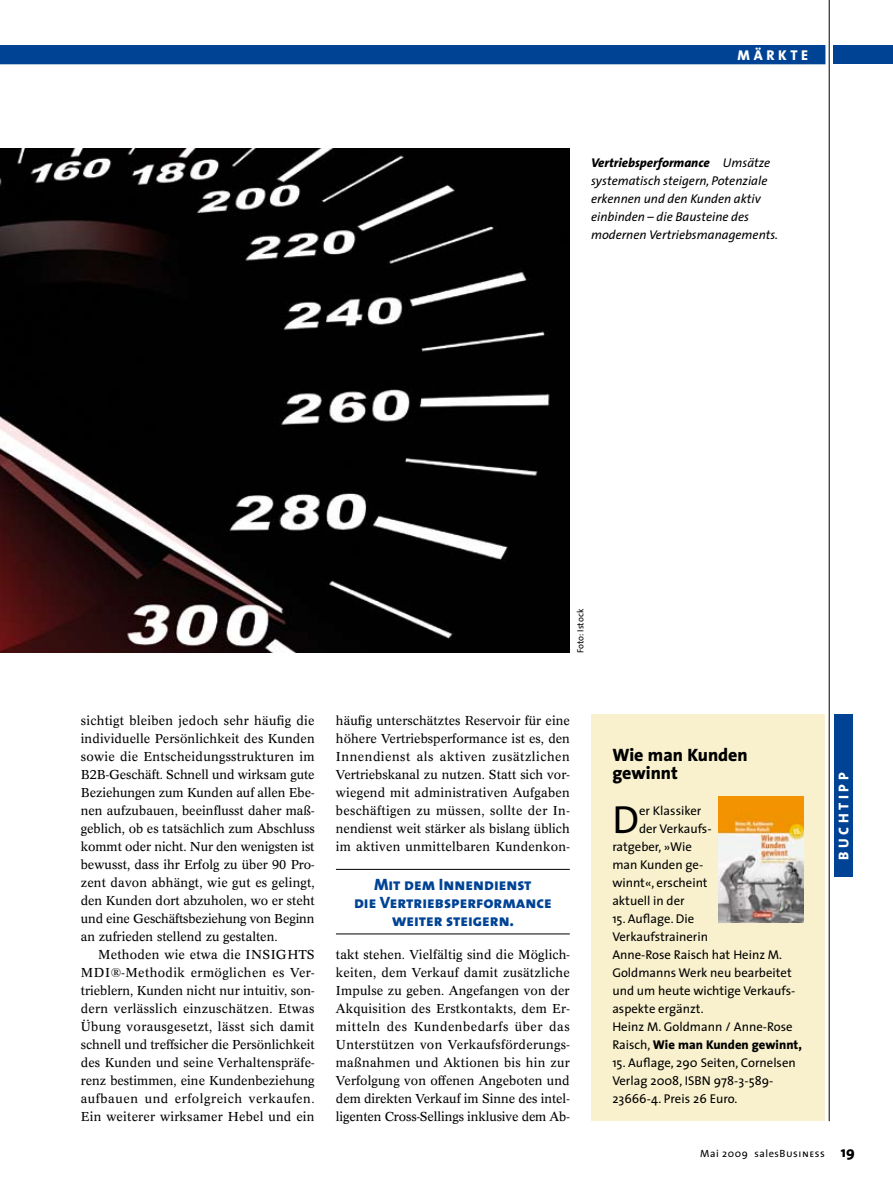
<style>
.page{position:relative;width:893px;height:1187px;background:#fff}
.page>*{position:absolute;margin:0;border:0;box-sizing:border-box;transform-origin:0 0}
.t1{font:39.45px "The Sans";color:#000}
.t2{font:800 18px/18px "The Sans";color:#000}
.t3{font:16.5px/18px "The Sans Extra Bold Caps";color:#004394;text-align:center}
.t4{font:800 14.25px "The Sans";letter-spacing:.25em;color:#fff}
.t5{font:12.75px/18px "Concorde BE";color:#000;text-align:justify}
.t6{font:12.75px/18px "The Sans";color:#000}
.t7{font:italic 12.75px/18px "The Sans";color:#000}
.t8{font:10.5px "The Sans";letter-spacing:.05em;color:#000}
.t9{font:9px "The Sans";color:#000}
.s1{font-weight:800}
.s2{font-family:"The Sans Caps"}
.s3{font-weight:800;font-size:15px}
</style>
<div class="page">
<div style="left:0;top:46px;width:825px;height:18px;background:#004394"></div>
<div style="left:833px;top:46px;width:60px;height:18px;background:#004394"></div>
<hr style="left:829px;top:0;width:1px;height:1121px;background:#000">
<img style="left:0;top:149px;width:570px;height:504px">
<hr style="left:336px;top:869px;width:234px;height:1px;background:#000">
<hr style="left:336px;top:933px;width:234px;height:1px;background:#000">
<div style="left:834px;top:714px;width:18px;height:162px;background:#004394"></div>
<div style="left:591px;top:714px;width:234px;height:407px;background:#f9f1cd"></div>
<img style="left:719px;top:796px;width:85px;height:126px">
<p class="t4" style="left:737px;top:46px;width:72px">märkte</p>
<p class="t7" style="left:591px;top:153px;width:189px"><span class="s1">Vertriebsperformance</span> Umsätze systematisch steigern, Potenziale erkennen und den Kunden aktiv einbinden – die Bausteine des modernen Vertriebsmanagements.</p>
<p class="t9" style="left:575px;top:653px;width:45px;rotate:-90deg">Foto: Istock</p>
<p class="t5" style="left:81px;top:711px;width:235px">sichtigt bleiben jedoch sehr häufig die individuelle Persönlichkeit des Kunden sowie die Entscheidungsstrukturen im B2B-Geschäft. Schnell und wirksam gute Beziehungen zum Kunden auf allen Ebe&shy;nen aufzubauen, beeinflusst daher maß&shy;geblich, ob es tatsächlich zum Abschluss kommt oder nicht. Nur den wenigsten ist bewusst, dass ihr Erfolg zu über 90 Pro&shy;zent davon abhängt, wie gut es gelingt, den Kunden dort abzuholen, wo er steht und eine Geschäftsbeziehung von Beginn an zufrieden stellend zu gestalten.</p>
<p class="t5" style="left:81px;top:945px;width:235px;text-indent:17px">Methoden wie etwa die INSIGHTS MDI®-Methodik ermöglichen es Ver&shy;trieblern, Kunden nicht nur intuitiv, son&shy;dern verlässlich einzuschätzen. Etwas Übung vorausgesetzt, lässt sich damit schnell und treffsicher die Persönlichkeit des Kunden und seine Verhaltenspräfe&shy;renz bestimmen, eine Kundenbeziehung aufbauen und erfolgreich verkaufen.<br>Ein weiterer wirksamer Hebel und ein</p>
<p class="t5" style="left:336px;top:711px;width:236px">häufig unterschätztes Reservoir für eine höhere Vertriebsperformance ist es, den Innendienst als aktiven zusätzlichen Vertriebskanal zu nutzen. Statt sich vor&shy;wiegend mit administrativen Aufgaben beschäftigen zu müssen, sollte der In&shy;nendienst weit stärker als bislang üblich im aktiven unmittelbaren Kundenkon-</p>
<p class="t3" style="left:354px;top:875px;width:199px">Mit dem Innendienst<br>die Vertriebsperformance weiter steigern.</p>
<p class="t5" style="left:336px;top:945px;width:235px">takt stehen. Vielfältig sind die Möglich&shy;keiten, dem Verkauf damit zusätzliche Impulse zu geben. Angefangen von der Akquisition des Erstkontakts, dem Er&shy;mitteln des Kundenbedarfs über das Unterstützen von Verkaufsförderungs&shy;maßnahmen und Aktionen bis hin zur Verfolgung von offenen Angeboten und dem direkten Verkauf im Sinne des intel&shy;ligenten Cross-Sellings inklusive dem Ab-</p>
<h2 class="t2" style="left:612px;top:746px;width:137px">Wie man Kunden gewinnt</h2>
<h1 class="t1" style="left:612px;top:794px;width:28px">D</h1>
<p class="t6" style="left:639px;top:801px;width:64px">er Klassiker</p>
<p class="t6" style="left:639px;top:819px;width:74px">der Verkaufs-</p>
<p class="t6" style="left:612px;top:837px;width:81px">ratgeber, »Wie</p>
<p class="t6" style="left:612px;top:855px;width:92px">man Kunden ge-</p>
<p class="t6" style="left:612px;top:873px;width:97px">winnt«, erscheint</p>
<p class="t6" style="left:612px;top:891px;width:74px">aktuell in der</p>
<p class="t6" style="left:612px;top:909px;width:191px">15. Auflage. Die<br>Verkaufstrainerin<br>Anne-Rose Raisch hat Heinz M.<br>Goldmanns Werk neu bearbeitet und um heute wichtige Verkaufs&shy;aspekte ergänzt.<br>Heinz M. Goldmann / Anne-Rose<br>Raisch, <span class="s1">Wie man Kunden gewinnt,</span></p>
<p class="t6" style="left:612px;top:1053px;width:185px">15. Auflage, 290 Seiten, Cornelsen<br>Verlag 2008, ISBN 978-3-589-<br>23666-4. Preis 26 Euro.</p>
<p class="t4" style="left:834px;top:859px;width:88px;rotate:-90deg">BUCHTIPP</p>
<p class="t8" style="left:700px;top:1146px;width:156px">Mai 2009 sales<span class="s2">Business</span> <span class="s3">19</span></p>
</div>
